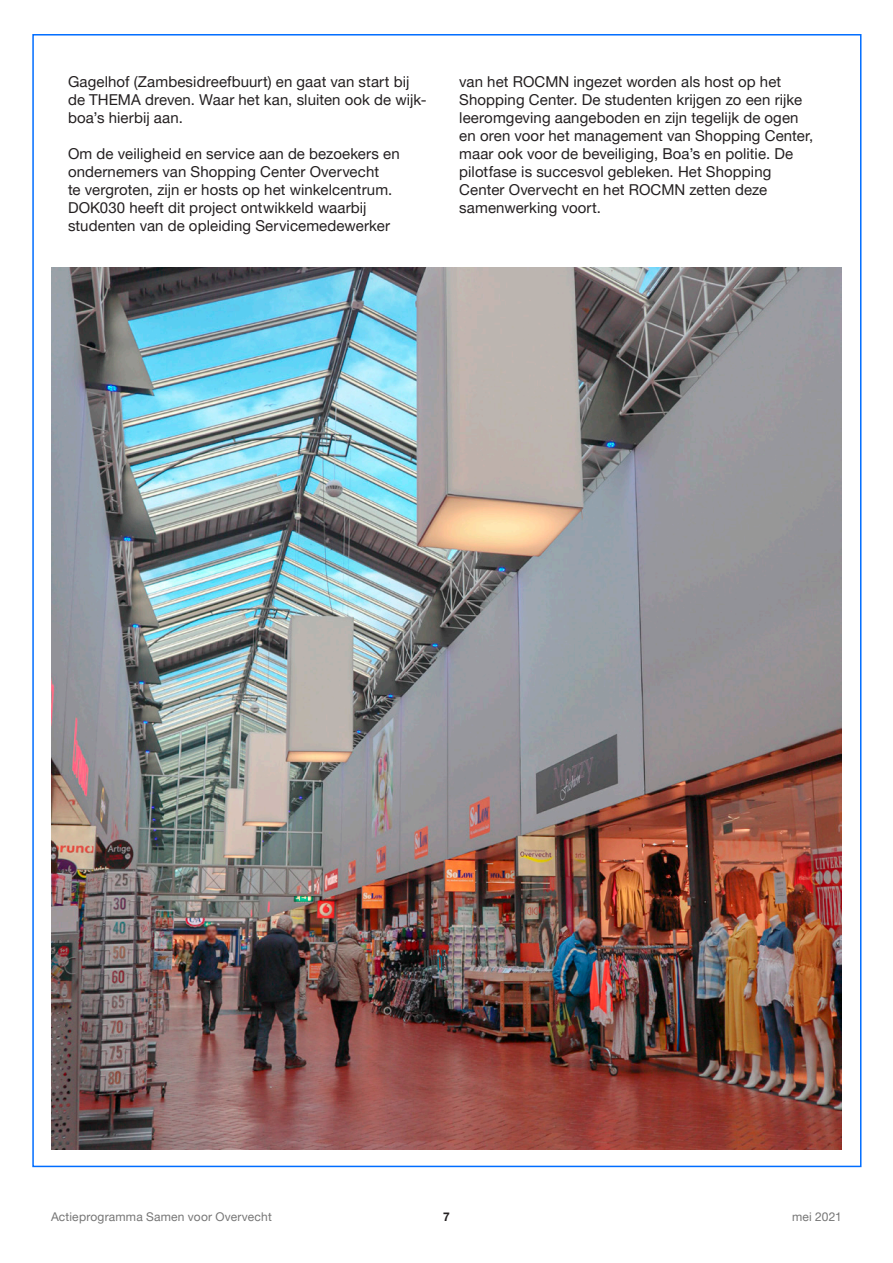
<style>
.page{position:relative;width:893px;height:1263px;background:#fff}
.page>*{position:absolute;margin:0;border:0;box-sizing:border-box;transform-origin:0 0}
._7__Bodytekst{font:15px/18px "Helvetica Neue LT Pro";letter-spacing:.005em;color:#231f20}
.t1{font:12px "Helvetica Neue LT Pro";letter-spacing:.015em;color:#757575}
.t2{font:700 12px "Helvetica Neue LT Pro";color:#231f20}
</style>
<div class="page">
<img style="left:51px;top:267px;width:791px;height:882px">
<p class="_7__Bodytekst" style="left:68px;top:72px;width:360px">Gagelhof (Zambesidreefbuurt) en gaat van start bij de THEMA dreven. Waar het kan, sluiten ook de wijk&shy;boa’s hierbij aan.</p>
<p class="_7__Bodytekst" style="left:68px;top:144px;width:333px">Om de veiligheid en service aan de bezoekers en ondernemers van Shopping Center Overvecht<br>te vergroten, zijn er hosts op het winkelcentrum.<br>DOK030 heeft dit project ontwikkeld waarbij studenten van de opleiding Servicemedewerker</p>
<p class="_7__Bodytekst" style="left:459px;top:72px;width:356px">van het ROCMN ingezet worden als host op het Shopping Center. De studenten krijgen zo een rijke leeromgeving aangeboden en zijn tegelijk de ogen en oren voor het management van Shopping Center, maar ook voor de beveiliging, Boa’s en politie. De pilotfase is succesvol gebleken. Het Shopping Center Overvecht en het ROCMN zetten deze samenwerking voort.</p>
<p class="t1" style="left:51px;top:1209px;width:222px">Actieprogramma Samen voor Overvecht</p>
<p class="t2" style="left:443px;top:1209px;width:8px">7</p>
<p class="t1" style="left:792px;top:1209px;width:51px">mei 2021</p>
</div>
